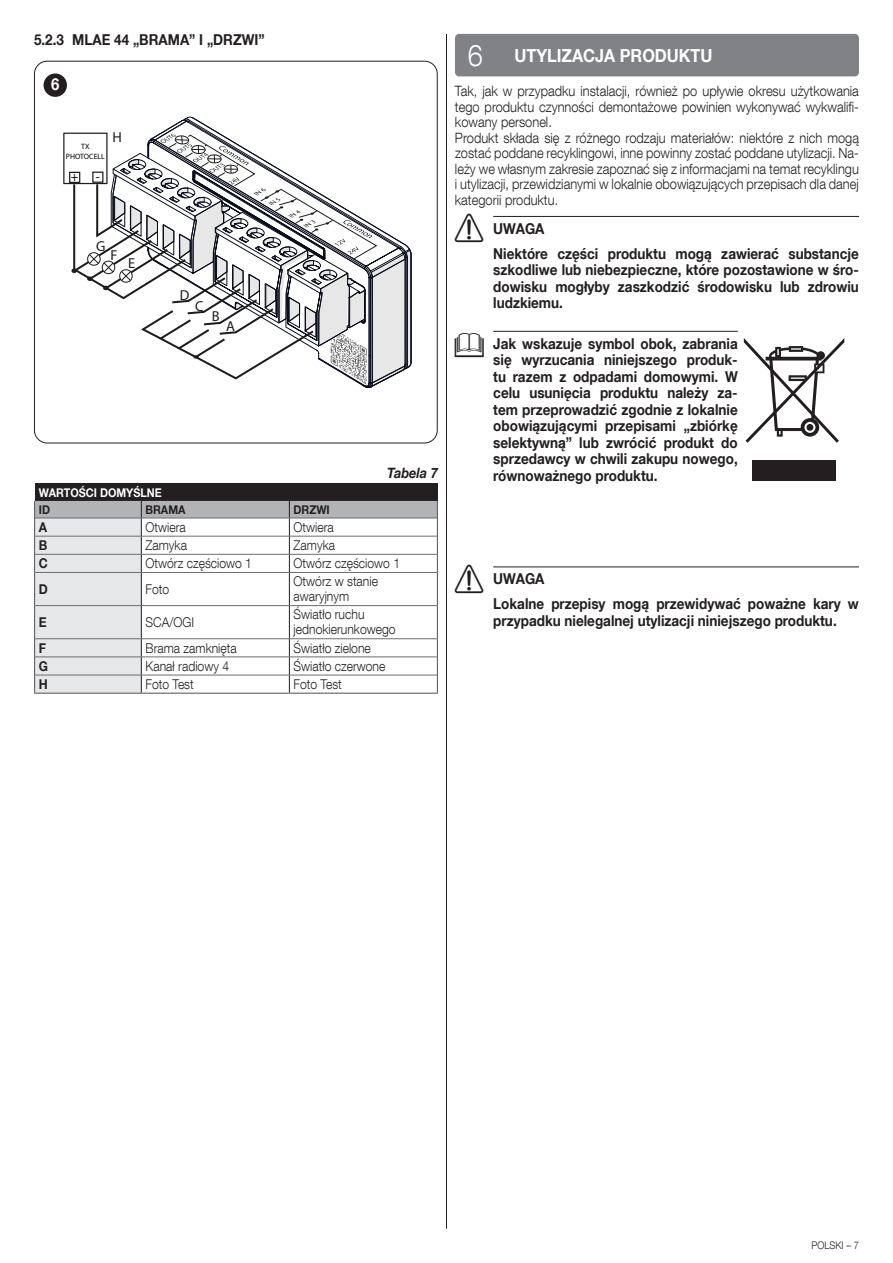
<style>
.page{position:relative;width:893px;height:1263px;background:#fff}
.page>*{position:absolute;margin:0;border:0;box-sizing:border-box;transform-origin:0 0}
.t1{font:700 18px "Helvetica Neue LT Com";color:#fff;scale:.9 1}
.t2{font:700 16.5px "Helvetica Neue LT Com";color:#fff;scale:.9 1}
.t3{font:700 15px/16.5px "Helvetica Neue LT Com";color:#231f20;scale:.9 1}
.t4{font:14.4px "Myriad Pro";color:#1d1d1b}
.t5{font:300 14.25px/15.5px "Helvetica Neue LT Com";color:#231f20;scale:.9 1}
.t6{font:italic 700 14.25px "Helvetica Neue LT Com";color:#231f20;scale:.9 1}
.t7{font:300 13.5px/15px "Helvetica Neue LT Com";color:#231f20;scale:.9 1}
.t8{font:700 13.5px "Helvetica Neue LT Com";color:#231f20;scale:.9 1}
.t9{font:13.05px "Myriad Pro";color:#000}
.t10{font:700 12px "Helvetica Neue LT Com";color:#fff;scale:.9 1}
.t11{font:700 12px "Helvetica Neue LT Com";color:#231f20;scale:.9 1}
.t12{font:300 10.5px "Helvetica Neue LT Com";color:#231f20;scale:.9 1}
.t13{font:7.8px/9.3px "Myriad Pro";color:#000;text-align:center}
.s1{font-weight:300;font-size:30px}
.s2{font-family:"NICE Simboli";font-weight:400;font-size:28.5px}
</style>
<div class="page">
<div style="left:63px;top:133px;width:45px;height:51px;border:1px solid #1d1d1b"></div>
<div style="left:69px;top:172px;width:11px;height:11px;border:1px solid #1d1d1b"></div>
<svg style="left:71px;top:120px;width:340px;height:268px"></svg>
<div style="left:37px;top:65px;width:398px;height:374px;border:11px solid #fff;border-radius:7px"></div>
<div style="left:44px;top:73px;width:23px;height:24px;background:#231f20;border-radius:50%"></div>
<div style="left:35px;top:484px;width:402px;height:17px;background:#231f20"></div>
<hr style="left:34px;top:693px;width:107px;height:1px;background:#636366">
<hr style="left:141px;top:693px;width:148px;height:1px;background:#636366">
<hr style="left:289px;top:693px;width:149px;height:1px;background:#636366">
<svg style="left:34px;top:501px;width:404px;height:192px"></svg>
<hr style="left:35px;top:518px;width:106px;height:1px;background:#6c6d70">
<hr style="left:141px;top:518px;width:148px;height:1px;background:#6c6d70">
<hr style="left:289px;top:518px;width:148px;height:1px;background:#6c6d70">
<hr style="left:35px;top:536px;width:106px;height:1px;background:#6c6d70">
<hr style="left:141px;top:536px;width:148px;height:1px;background:#6c6d70">
<hr style="left:289px;top:536px;width:148px;height:1px;background:#6c6d70">
<hr style="left:35px;top:554px;width:106px;height:1px;background:#6c6d70">
<hr style="left:141px;top:554px;width:148px;height:1px;background:#6c6d70">
<hr style="left:289px;top:554px;width:148px;height:1px;background:#6c6d70">
<hr style="left:35px;top:572px;width:106px;height:1px;background:#6c6d70">
<hr style="left:141px;top:572px;width:148px;height:1px;background:#6c6d70">
<hr style="left:289px;top:572px;width:148px;height:1px;background:#6c6d70">
<hr style="left:35px;top:605px;width:106px;height:1px;background:#6c6d70">
<hr style="left:141px;top:605px;width:148px;height:1px;background:#6c6d70">
<hr style="left:289px;top:605px;width:148px;height:1px;background:#6c6d70">
<hr style="left:35px;top:638px;width:106px;height:1px;background:#6c6d70">
<hr style="left:141px;top:638px;width:148px;height:1px;background:#6c6d70">
<hr style="left:289px;top:638px;width:148px;height:1px;background:#6c6d70">
<hr style="left:35px;top:657px;width:106px;height:1px;background:#6c6d70">
<hr style="left:141px;top:657px;width:148px;height:1px;background:#6c6d70">
<hr style="left:289px;top:657px;width:148px;height:1px;background:#6c6d70">
<hr style="left:35px;top:675px;width:106px;height:1px;background:#6c6d70">
<hr style="left:141px;top:675px;width:148px;height:1px;background:#6c6d70">
<hr style="left:289px;top:675px;width:148px;height:1px;background:#6c6d70">
<hr style="left:446px;top:34px;width:1px;height:1195px;background:#231f20">
<hr style="left:493px;top:216px;width:366px;height:1px;background:#231f20">
<hr style="left:493px;top:566px;width:366px;height:1px;background:#231f20">
<div style="left:455px;top:34px;width:404px;height:42px;background:#808285;border-radius:4px"></div>
<hr style="left:493px;top:331px;width:245px;height:1px;background:#231f20">
<div style="left:752px;top:461px;width:84px;height:20px;background:#231f20"></div>
<svg style="left:744px;top:338px;width:100px;height:105px"></svg>
<p class="t3" style="left:34px;top:31px;width:258px">5.2.3 MLAE 44 „BRAMA” I „DRZWI”</p>
<p class="t2" style="left:51px;top:74px;width:11px">6</p>
<p class="t13" style="left:66px;top:142px;width:40px">TX<br>PHOTOCELL</p>
<p class="t9" style="left:71px;top:169px;width:9px">+</p>
<p class="t9" style="left:96px;top:169px;width:6px">-</p>
<p class="t4" style="left:113px;top:130px;width:11px">H</p>
<p class="t4" style="left:96px;top:239px;width:11px">G</p>
<p class="t4" style="left:111px;top:247px;width:9px">F</p>
<p class="t4" style="left:128px;top:256px;width:9px">E</p>
<p class="t4" style="left:180px;top:287px;width:11px">D</p>
<p class="t4" style="left:195px;top:298px;width:10px">C</p>
<p class="t4" style="left:212px;top:309px;width:9px">B</p>
<p class="t4" style="left:226px;top:318px;width:10px">A</p>
<p class="t6" style="left:387px;top:464px;width:58px">Tabela 7</p>
<p class="t10" style="left:39px;top:485px;width:138px">WARTOŚCI DOMYŚLNE</p>
<p class="t11" style="left:39px;top:502px;width:14px">ID</p>
<p class="t11" style="left:146px;top:502px;width:46px">BRAMA</p>
<p class="t11" style="left:294px;top:502px;width:42px">DRZWI</p>
<p class="t8" style="left:39px;top:519px;width:11px">A</p>
<p class="t7" style="left:146px;top:519px;width:46px">Otwiera</p>
<p class="t7" style="left:294px;top:519px;width:46px">Otwiera</p>
<p class="t8" style="left:39px;top:537px;width:11px">B</p>
<p class="t7" style="left:146px;top:537px;width:48px">Zamyka</p>
<p class="t7" style="left:294px;top:537px;width:48px">Zamyka</p>
<p class="t8" style="left:39px;top:555px;width:12px">C</p>
<p class="t7" style="left:146px;top:556px;width:120px">Otwórz częściowo 1</p>
<p class="t7" style="left:294px;top:556px;width:120px">Otwórz częściowo 1</p>
<p class="t8" style="left:39px;top:580px;width:12px">D</p>
<p class="t7" style="left:146px;top:581px;width:28px">Foto</p>
<p class="t7" style="left:294px;top:574px;width:95px">Otwórz w stanie awaryjnym</p>
<p class="t8" style="left:39px;top:614px;width:10px">E</p>
<p class="t7" style="left:146px;top:614px;width:56px">SCA/OGI</p>
<p class="t7" style="left:294px;top:607px;width:115px">Światło ruchu jednokierunkowego</p>
<p class="t8" style="left:39px;top:639px;width:10px">F</p>
<p class="t7" style="left:146px;top:640px;width:103px">Brama zamknięta</p>
<p class="t7" style="left:294px;top:640px;width:87px">Światło zielone</p>
<p class="t8" style="left:39px;top:657px;width:12px">G</p>
<p class="t7" style="left:146px;top:658px;width:94px">Kanał radiowy 4</p>
<p class="t7" style="left:294px;top:658px;width:104px">Światło czerwone</p>
<p class="t8" style="left:39px;top:675px;width:12px">H</p>
<p class="t7" style="left:146px;top:676px;width:55px">Foto Test</p>
<p class="t7" style="left:294px;top:676px;width:55px">Foto Test</p>
<p class="t1" style="left:468px;top:44px;width:273px"><span class="s1">6</span> UTYLIZACJA PRODUKTU</p>
<p class="t5" style="left:455px;top:83px;width:451px">Tak, jak w przypadku instalacji, również po upływie okresu użytkowania tego produktu czynności demontażowe powinien wykonywać wykwalifi&shy;kowany personel.<br>Produkt składa się z różnego rodzaju materiałów: niektóre z nich mogą zostać poddane recyklingowi, inne powinny zostać poddane utylizacji. Na&shy;leży we własnym zakresie zapoznać się z informacjami na temat recyklingu i utylizacji, przewidzianymi w lokalnie obowiązujących przepisach dla danej kategorii produktu.</p>
<p class="t3" style="left:493px;top:215px;width:408px;line-height:25px;text-indent:-38px"><span class="s2">a</span> UWAGA<br>Niektóre części produktu mogą zawierać substancje</p>
<p class="t3" style="left:493px;top:261px;width:408px;text-align:justify">szkodliwe lub niebezpieczne, które pozostawione w śro&shy;dowisku mogłyby zaszkodzić środowisku lub zdrowiu ludzkiemu.</p>
<p class="t3" style="left:493px;top:335px;width:273px;text-align:justify;text-indent:-38px"><span class="s2">l</span> Jak wskazuje symbol obok, zabrania się wyrzucania niniejszego produk&shy;tu razem z odpadami domowymi. W celu usunięcia produktu należy za&shy;tem przeprowadzić zgodnie z lokalnie obowiązującymi przepisami „zbiórkę selektywną” lub zwrócić produkt do sprzedawcy w chwili zakupu nowego, równoważnego produktu.</p>
<p class="t3" style="left:493px;top:566px;width:408px;line-height:25px;text-indent:-38px"><span class="s2">a</span> UWAGA<br>Lokalne przepisy mogą przewidywać poważne kary w</p>
<p class="t3" style="left:493px;top:612px;width:383px">przypadku nielegalnej utylizacji niniejszego produktu.</p>
<p class="t12" style="left:811px;top:1239px;width:54px">POLSKI – 7</p>
</div>
